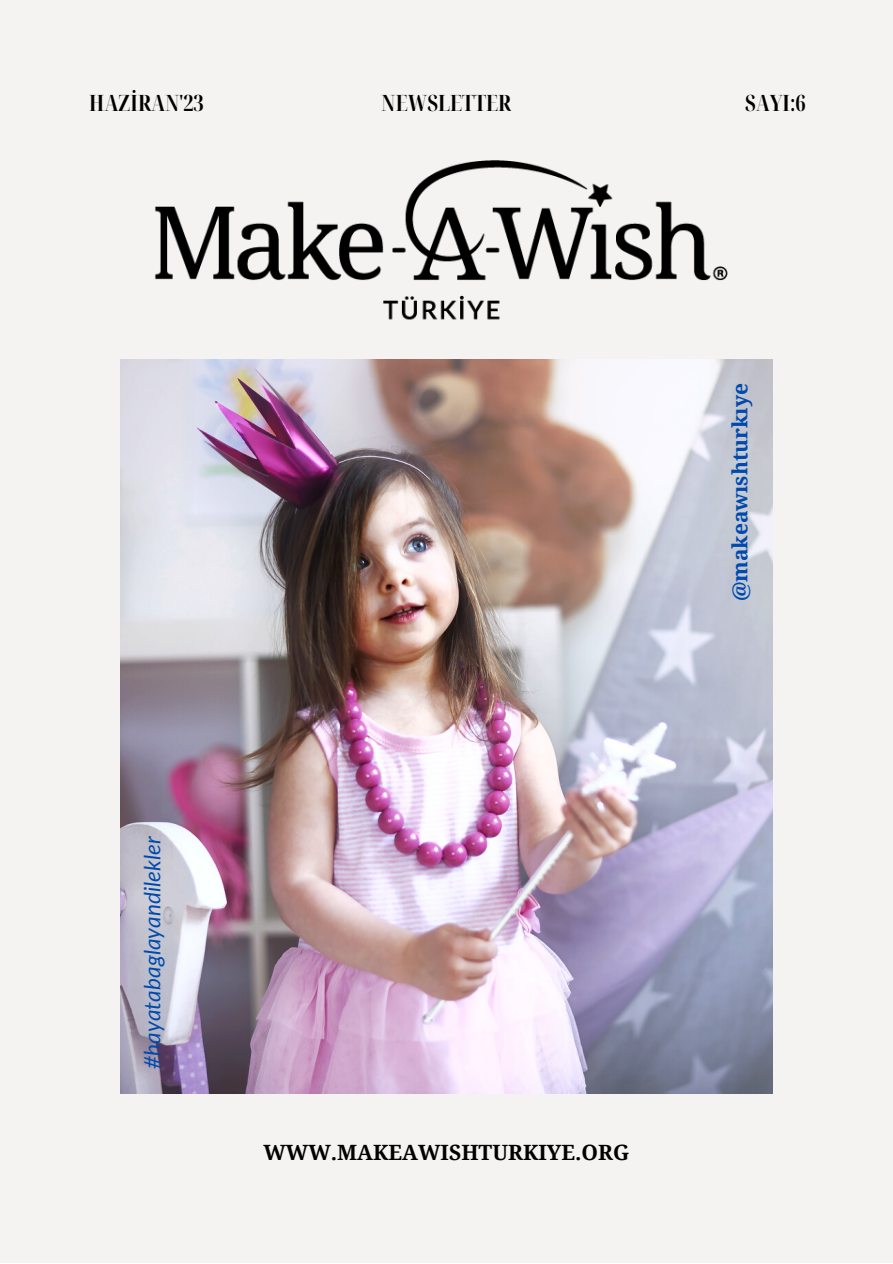
<style>
.page{position:relative;width:893px;height:1264px;background:#fff}
.page>*{position:absolute;margin:0;border:0;box-sizing:border-box;transform-origin:0 0}
.t1{font:700 extra-condensed 22.5px "Noto Serif Display";color:#000}
.t2{font:italic 22.5px "Lato";letter-spacing:.005em;color:#004aad}
.t3{font:700 21px "Droid Serif";color:#000}
.t4{font:700 21px "Droid Serif";color:#004aad}
</style>
<div class="page">
<div style="left:0;top:0;width:892px;height:1262px;background:#f4f3f1"></div>
<img style="left:120px;top:359px;width:652px;height:734px">
<img style="left:155px;top:160px;width:573px;height:160px">
<p class="t1" style="left:89px;top:87px;width:116px">HAZİRAN'23</p>
<p class="t1" style="left:381px;top:87px;width:132px">NEWSLETTER</p>
<p class="t1" style="left:745px;top:87px;width:62px">SAYI:6</p>
<p class="t2" style="left:138px;top:1068px;width:234px;rotate:-90deg">#hayatabaglayandilekler</p>
<p class="t3" style="left:263px;top:1140px;width:367px">WWW.MAKEAWISHTURKIYE.ORG</p>
<p class="t4" style="left:728px;top:601px;width:220px;rotate:-90deg">@makeawıshturkıye</p>
</div>
